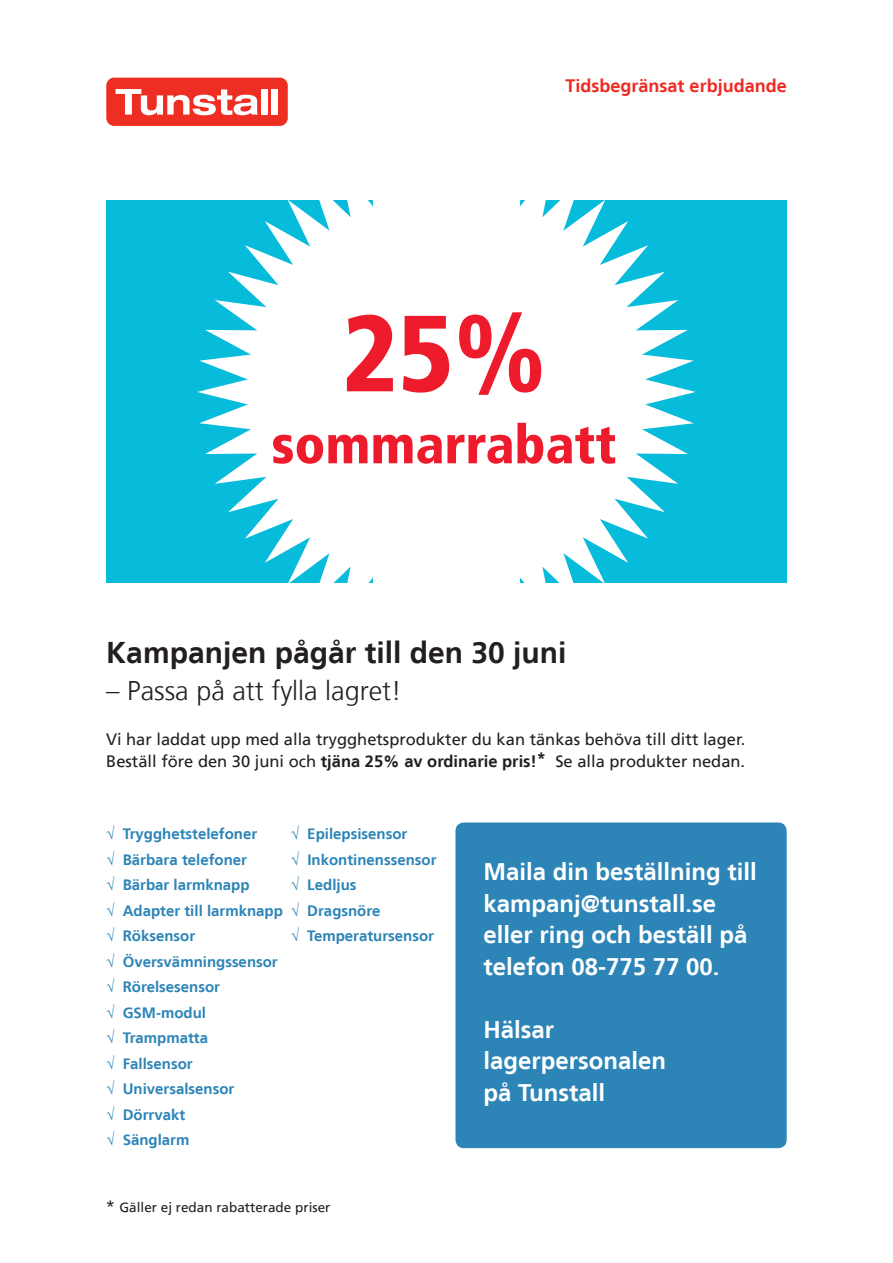
<style>
.page{position:relative;width:893px;height:1263px;background:#fff}
.page>*{position:absolute;margin:0;border:0;box-sizing:border-box;transform-origin:0 0}
.t1{font:900 condensed 108px "Frutiger LT";color:#ee1b2c}
.t2{font:900 condensed 54px "Frutiger LT";color:#ee1b2c}
.t3{font:700 30px "Frutiger LT";color:#231f20}
.t4{font:300 27px "Frutiger LT";color:#231f20}
.t5{font:700 24px/31.5px "Frutiger LT";color:#fff}
.t6{font:700 18px "Frutiger LT";color:#ee2a23}
.t7{font:16.5px "Frutiger LT";color:#231f20}
.t8{font:700 16.5px "Frutiger LT";color:#231f20}
.t9{font:700 15px "Frutiger LT";color:#2c84b7}
.t10{font:13.5px "Frutiger LT";color:#231f20}
.s1{font-weight:700}
.s2{font-size:16.5px}
</style>
<div class="page">
<div style="left:106px;top:201px;width:681px;height:382px;background:#07bbda"></div>
<div style="left:455px;top:822px;width:332px;height:326px;background:#2c84b7;border-radius:9px"></div>
<div style="left:107px;top:78px;width:180px;height:47px;background:#ee2e22;border-radius:7px"></div>
<div style="left:106px;top:78px;width:182px;height:48px;border:1px solid #ee2e22;border-radius:7px"></div>
<svg style="left:116px;top:89px;width:142px;height:26px"></svg>
<div style="left:261px;top:89px;width:7px;height:26px;background:#fff"></div>
<div style="left:272px;top:89px;width:6px;height:26px;background:#fff"></div>
<svg style="left:197px;top:200px;width:499px;height:383px;fill:#fff"></svg>
<p class="t6" style="left:566px;top:75px;width:223px">Tidsbegränsat erbjudande</p>
<p class="t1" style="left:342px;top:289px;width:206px">25%</p>
<p class="t2" style="left:271px;top:412px;width:347px">sommarrabatt</p>
<p class="t3" style="left:106px;top:635px;width:462px">Kampanjen pågår till den 30 juni</p>
<p class="t4" style="left:106px;top:675px;width:297px">– Passa på att fylla lagret!</p>
<p class="t7" style="left:106px;top:729px;width:641px">Vi har laddat upp med alla trygghetsprodukter du kan tänkas behöva till ditt lager.</p>
<p class="t7" style="left:106px;top:752px;width:640px">Beställ före den 30 juni och <span class="s1">tjäna 25% av ordinarie pris!</span> Se alla produkter nedan.</p>
<p class="t8" style="left:537px;top:748px;width:11px">*</p>
<p class="t9" style="left:106px;top:825px;width:152px">√ Trygghetstelefoner</p>
<p class="t9" style="left:291px;top:825px;width:118px">√ Epilepsisensor</p>
<p class="t9" style="left:106px;top:851px;width:142px">√ Bärbara telefoner</p>
<p class="t9" style="left:291px;top:851px;width:147px">√ Inkontinenssensor</p>
<p class="t9" style="left:106px;top:876px;width:145px">√ Bärbar larmknapp</p>
<p class="t9" style="left:291px;top:876px;width:67px">√ Ledljus</p>
<p class="t9" style="left:106px;top:902px;width:276px">√ Adapter till larmknapp √ Dragsnöre</p>
<p class="t9" style="left:106px;top:927px;width:90px">√ Röksensor</p>
<p class="t9" style="left:291px;top:927px;width:145px">√ Temperatursensor</p>
<p class="t9" style="left:106px;top:953px;width:173px">√ Översvämningssensor</p>
<p class="t9" style="left:106px;top:978px;width:115px">√ Rörelsesensor</p>
<p class="t9" style="left:106px;top:1004px;width:101px">√ GSM-modul</p>
<p class="t9" style="left:106px;top:1029px;width:103px">√ Trampmatta</p>
<p class="t9" style="left:106px;top:1055px;width:88px">√ Fallsensor</p>
<p class="t9" style="left:106px;top:1080px;width:130px">√ Universalsensor</p>
<p class="t9" style="left:106px;top:1106px;width:81px">√ Dörrvakt</p>
<p class="t9" style="left:106px;top:1131px;width:85px">√ Sänglarm</p>
<p class="t10" style="left:106px;top:1199px;width:226px"><span class="s2">*</span> Gäller ej redan rabatterade priser</p>
<p class="t5" style="left:483px;top:856px;width:275px">Maila din beställning till kampanj@tunstall.se</p>
<p class="t5" style="left:483px;top:919px;width:266px">eller ring och beställ på telefon 08-775 77 00.</p>
<p class="t5" style="left:483px;top:1014px;width:72px">Hälsar</p>
<p class="t5" style="left:483px;top:1045px;width:184px">lagerpersonalen</p>
<p class="t5" style="left:483px;top:1077px;width:123px">på Tunstall</p>
</div>
